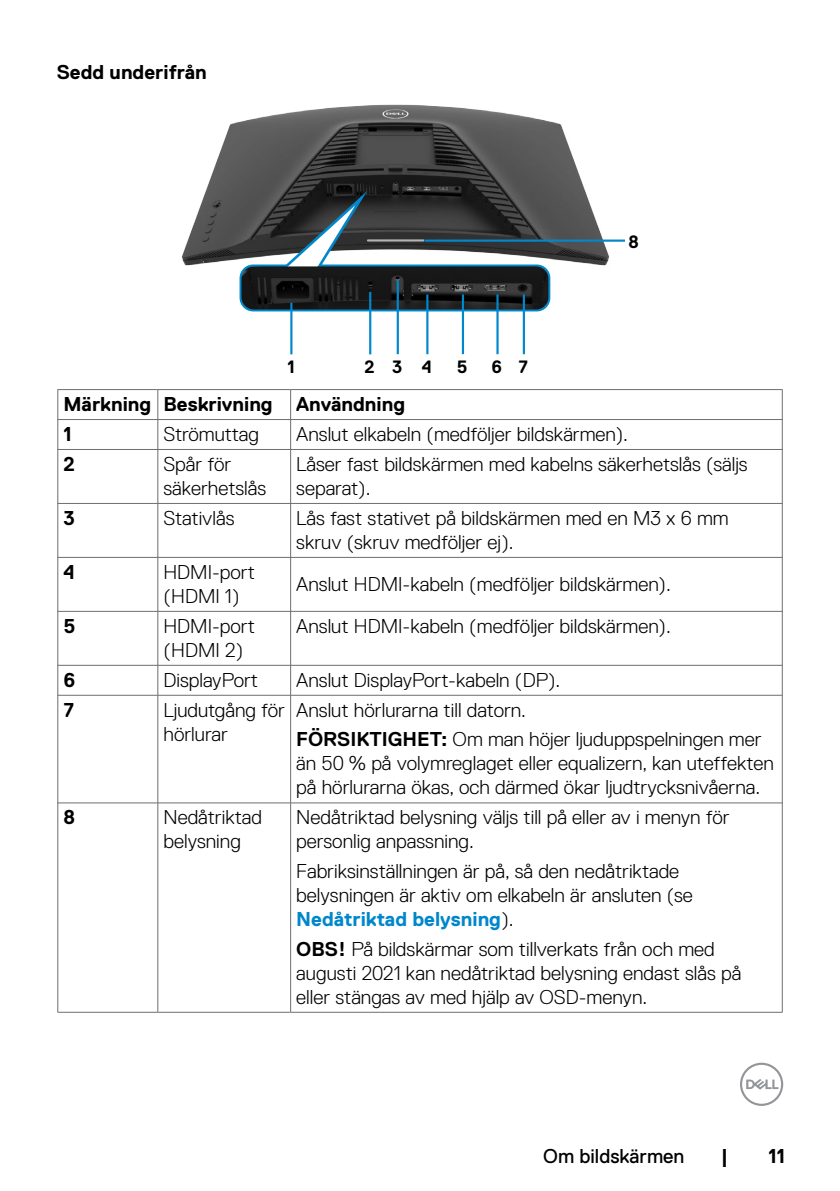
<style>
.page{position:relative;width:840px;height:1191px;background:#fff}
.page>*{position:absolute;margin:0;border:0;box-sizing:border-box;transform-origin:0 0}
.t1{font:300 20px/24px "Dell Replica";color:#000}
.t2{font:700 20px/30px "Dell Replica";color:#000}
.t3{font:20px "Dell Replica";color:#000}
.t4{font:700 17.8px "Dell Replica";color:#000}
.s1{font-weight:700}
.s2{font-weight:700;color:#0087cb}
</style>
<div class="page">
<svg style="left:740px;top:1062px;width:42px;height:44px"></svg>
<img style="left:182px;top:104px;width:427px;height:162px">
<svg style="left:238px;top:184px;width:313px;height:129px"></svg>
<img style="left:241px;top:266px;width:307px;height:43px">
<hr style="left:290px;top:303px;width:2px;height:51px;background:#0087cc">
<hr style="left:369px;top:292px;width:2px;height:62px;background:#0087cc">
<hr style="left:426px;top:294px;width:2px;height:60px;background:#0087cc">
<hr style="left:461px;top:294px;width:3px;height:60px;background:#0087cc">
<hr style="left:496px;top:294px;width:2px;height:60px;background:#0087cc">
<hr style="left:522px;top:294px;width:2px;height:60px;background:#0087cc">
<hr style="left:396px;top:280px;width:2px;height:74px;background:#0087cc">
<hr style="left:424px;top:239px;width:200px;height:3px;background:#0087cc">
<hr style="left:57px;top:389px;width:101px;height:1px;background:#6d6e71">
<svg style="left:57px;top:390px;width:1px;height:29px"></svg>
<hr style="left:158px;top:389px;width:132px;height:1px;background:#6d6e71">
<hr style="left:290px;top:389px;width:492px;height:1px;background:#6d6e71">
<svg style="left:781px;top:390px;width:1px;height:29px"></svg>
<hr style="left:57px;top:419px;width:101px;height:1px;background:#6d6e71">
<hr style="left:57px;top:419px;width:1px;height:30px;background:#6d6e71">
<hr style="left:157px;top:419px;width:134px;height:1px;background:#6d6e71">
<svg style="left:157px;top:390px;width:1px;height:59px"></svg>
<hr style="left:290px;top:419px;width:492px;height:1px;background:#6d6e71">
<svg style="left:290px;top:390px;width:1px;height:59px"></svg>
<hr style="left:781px;top:419px;width:1px;height:30px;background:#6d6e71">
<hr style="left:57px;top:449px;width:101px;height:1px;background:#6d6e71">
<hr style="left:57px;top:449px;width:1px;height:54px;background:#6d6e71">
<hr style="left:57px;top:503px;width:101px;height:1px;background:#6d6e71">
<hr style="left:57px;top:503px;width:1px;height:54px;background:#6d6e71">
<hr style="left:157px;top:504px;width:1px;height:53px;background:#6d6e71">
<hr style="left:290px;top:504px;width:1px;height:53px;background:#6d6e71">
<hr style="left:781px;top:503px;width:1px;height:54px;background:#6d6e71">
<hr style="left:57px;top:557px;width:101px;height:1px;background:#6d6e71">
<hr style="left:57px;top:557px;width:1px;height:54px;background:#6d6e71">
<hr style="left:157px;top:557px;width:134px;height:1px;background:#6d6e71">
<hr style="left:157px;top:558px;width:1px;height:53px;background:#6d6e71">
<hr style="left:290px;top:557px;width:492px;height:1px;background:#6d6e71">
<hr style="left:290px;top:558px;width:1px;height:53px;background:#6d6e71">
<hr style="left:781px;top:557px;width:1px;height:54px;background:#6d6e71">
<hr style="left:57px;top:611px;width:101px;height:1px;background:#6d6e71">
<hr style="left:57px;top:611px;width:1px;height:54px;background:#6d6e71">
<hr style="left:157px;top:611px;width:134px;height:1px;background:#6d6e71">
<hr style="left:157px;top:611px;width:1px;height:54px;background:#6d6e71">
<hr style="left:290px;top:611px;width:492px;height:1px;background:#6d6e71">
<hr style="left:290px;top:611px;width:1px;height:54px;background:#6d6e71">
<hr style="left:781px;top:611px;width:1px;height:54px;background:#6d6e71">
<hr style="left:57px;top:665px;width:101px;height:1px;background:#6d6e71">
<hr style="left:57px;top:665px;width:1px;height:30px;background:#6d6e71">
<hr style="left:157px;top:665px;width:134px;height:1px;background:#6d6e71">
<hr style="left:157px;top:665px;width:1px;height:30px;background:#6d6e71">
<hr style="left:290px;top:665px;width:492px;height:1px;background:#6d6e71">
<hr style="left:290px;top:665px;width:1px;height:30px;background:#6d6e71">
<hr style="left:781px;top:665px;width:1px;height:30px;background:#6d6e71">
<hr style="left:57px;top:695px;width:101px;height:1px;background:#6d6e71">
<hr style="left:57px;top:695px;width:1px;height:108px;background:#6d6e71">
<hr style="left:157px;top:695px;width:134px;height:1px;background:#6d6e71">
<hr style="left:157px;top:695px;width:1px;height:107px;background:#6d6e71">
<hr style="left:290px;top:695px;width:492px;height:1px;background:#6d6e71">
<hr style="left:290px;top:695px;width:1px;height:107px;background:#6d6e71">
<hr style="left:781px;top:695px;width:1px;height:108px;background:#6d6e71">
<hr style="left:57px;top:802px;width:101px;height:1px;background:#6d6e71">
<hr style="left:57px;top:803px;width:1px;height:209px;background:#6d6e71">
<hr style="left:157px;top:802px;width:134px;height:1px;background:#6d6e71">
<hr style="left:157px;top:803px;width:1px;height:209px;background:#6d6e71">
<hr style="left:290px;top:802px;width:492px;height:1px;background:#6d6e71">
<hr style="left:290px;top:803px;width:1px;height:209px;background:#6d6e71">
<hr style="left:781px;top:803px;width:1px;height:209px;background:#6d6e71">
<hr style="left:157px;top:449px;width:134px;height:1px;background:#6d6e71">
<hr style="left:290px;top:449px;width:492px;height:1px;background:#6d6e71">
<hr style="left:57px;top:1012px;width:101px;height:1px;background:#6d6e71">
<hr style="left:158px;top:1012px;width:132px;height:1px;background:#6d6e71">
<hr style="left:290px;top:1012px;width:492px;height:1px;background:#6d6e71">
<hr style="left:157px;top:450px;width:1px;height:53px;background:#6d6e71">
<hr style="left:290px;top:450px;width:1px;height:53px;background:#6d6e71">
<hr style="left:781px;top:449px;width:1px;height:54px;background:#6d6e71">
<hr style="left:157px;top:503px;width:134px;height:1px;background:#6d6e71">
<hr style="left:290px;top:503px;width:492px;height:1px;background:#6d6e71">
<p class="t2" style="left:57px;top:57px;width:151px">Sedd underifrån</p>
<p class="t4" style="left:287px;top:357px;width:9px">1</p>
<p class="t4" style="left:364px;top:357px;width:69px">234</p>
<p class="t4" style="left:456px;top:357px;width:12px">5</p>
<p class="t4" style="left:491px;top:357px;width:38px">6 7</p>
<p class="t4" style="left:628px;top:232px;width:12px">8</p>
<p class="t2" style="left:63px;top:389px;width:343px">Märkning Beskrivning Användning<br>1</p>
<p class="t1" style="left:163px;top:422px;width:97px">Strömuttag</p>
<p class="t1" style="left:296px;top:422px;width:333px">Anslut elkabeln (medföljer bildskärmen).</p>
<p class="t2" style="left:63px;top:449px;width:13px">2</p>
<p class="t1" style="left:163px;top:452px;width:104px">Spår för säkerhetslås</p>
<p class="t1" style="left:296px;top:452px;width:452px">Låser fast bildskärmen med kabelns säkerhetslås (säljs separat).</p>
<p class="t2" style="left:63px;top:503px;width:13px">3</p>
<p class="t1" style="left:163px;top:506px;width:73px">Stativlås</p>
<p class="t1" style="left:296px;top:506px;width:433px">Lås fast stativet på bildskärmen med en M3 x 6 mm skruv (skruv medföljer ej).</p>
<p class="t2" style="left:63px;top:557px;width:13px">4</p>
<p class="t1" style="left:163px;top:560px;width:93px">HDMI-port (HDMI 1)</p>
<p class="t1" style="left:296px;top:572px;width:376px">Anslut HDMI-kabeln (medföljer bildskärmen).</p>
<p class="t2" style="left:63px;top:611px;width:13px">5</p>
<p class="t1" style="left:163px;top:614px;width:93px">HDMI-port (HDMI 2)</p>
<p class="t1" style="left:296px;top:614px;width:376px">Anslut HDMI-kabeln (medföljer bildskärmen).</p>
<p class="t2" style="left:63px;top:664px;width:13px">6</p>
<p class="t1" style="left:163px;top:667px;width:96px">DisplayPort</p>
<p class="t1" style="left:296px;top:667px;width:265px">Anslut DisplayPort-kabeln (DP).</p>
<p class="t2" style="left:63px;top:694px;width:12px">7</p>
<p class="t1" style="left:163px;top:697px;width:123px">Ljudutgång för hörlurar</p>
<p class="t1" style="left:296px;top:695px;width:466px;line-height:29.6px">Anslut hörlurarna till datorn.<br><span class="s1">FÖRSIKTIGHET:</span> Om man höjer ljuduppspelningen mer</p>
<p class="t1" style="left:296px;top:751px;width:478px">än 50 % på volymreglaget eller equalizern, kan uteffekten på hörlurarna ökas, och därmed ökar ljudtrycksnivåerna.</p>
<p class="t2" style="left:63px;top:802px;width:13px">8</p>
<p class="t1" style="left:163px;top:805px;width:100px">Nedåtriktad belysning</p>
<p class="t1" style="left:296px;top:805px;width:434px">Nedåtriktad belysning väljs till på eller av i menyn för personlig anpassning.</p>
<p class="t1" style="left:296px;top:859px;width:398px">Fabriksinställningen är på, så den nedåtriktade belysningen är aktiv om elkabeln är ansluten (se<br><span class="s2">Nedåtriktad belysning</span>).</p>
<p class="t1" style="left:296px;top:936px;width:446px"><span class="s1">OBS!</span> På bildskärmar som tillverkats från och med augusti 2021 kan nedåtriktad belysning endast slås på eller stängas av med hjälp av OSD-menyn.</p>
<p class="t3" style="left:543px;top:1144px;width:142px">Om bildskärmen</p>
<p class="t2" style="left:720px;top:1140px;width:9px">|</p>
<p class="t2" style="left:768px;top:1140px;width:18px">11</p>
</div>
